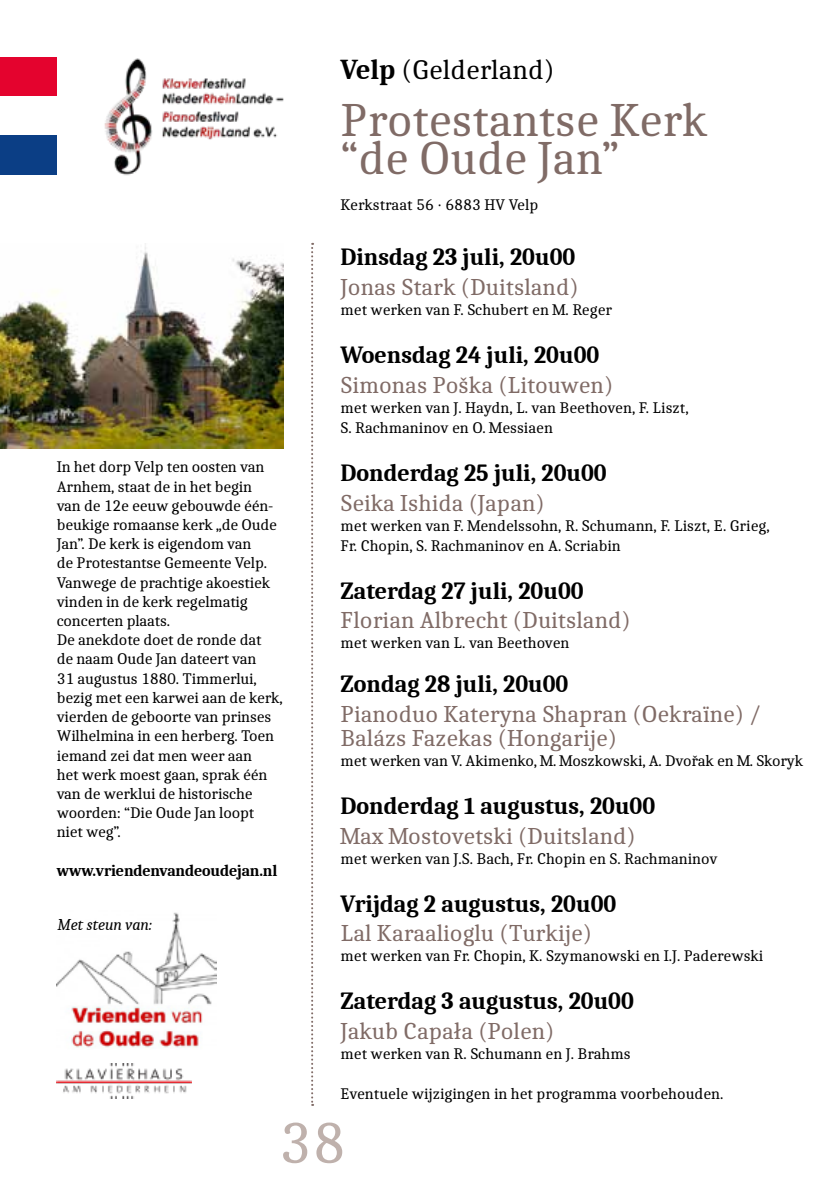
<style>
.page{position:relative;width:840px;height:1191px;background:#fff}
.page>*{position:absolute;margin:0;border:0;box-sizing:border-box;transform-origin:0 0}
.t1{font:60px "Caladea";color:#bfb1ac}
.t2{font:48px/38px "Caladea";color:#806b66}
.t3{font:28px "Caladea";color:#000}
.t4{font:24px/24px "Caladea";color:#806b66}
.t5{font:700 24px "Caladea";color:#000}
.t6{font:16px/19.2px "Caladea";letter-spacing:-.01em;color:#000}
.t7{font:700 16px "Caladea";letter-spacing:-.01em;color:#000}
.t8{font:italic 16px "Caladea";color:#000}
.s1{font-weight:700}
</style>
<div class="page">
<img style="left:104px;top:58px;width:179px;height:117px">
<svg style="left:311px;top:243px;width:2px;height:863px"></svg>
<div style="left:0;top:57px;width:57px;height:39px;background:#e4032e"></div>
<div style="left:0;top:136px;width:57px;height:39px;background:#0b3e85"></div>
<img style="left:57px;top:912px;width:160px;height:136px">
<img style="left:57px;top:1063px;width:134px;height:35px">
<img style="left:0;top:244px;width:283px;height:204px">
<p class="t6" style="left:57px;top:457px;width:227px">In het dorp Velp ten oosten van<br>Arnhem, staat de in het begin<br>van de 12e eeuw gebouwde één&shy;beukige romaanse kerk „de Oude<br>Jan”. De kerk is eigendom van<br>de Protestantse Gemeente Velp.<br>Vanwege de prachtige akoestiek vinden in de kerk regelmatig concerten plaats.<br>De anekdote doet de ronde dat<br>de naam Oude Jan dateert van<br>31 augustus 1880. Timmerlui, bezig met een karwei aan de kerk, vierden de geboorte van prinses<br>Wilhelmina in een herberg. Toen iemand zei dat men weer aan<br>het werk moest gaan, sprak één van de werklui de historische woorden: “Die Oude Jan loopt niet weg”.</p>
<p class="t7" style="left:57px;top:860px;width:222px">www.vriendenvandeoudejan.nl</p>
<p class="t8" style="left:58px;top:914px;width:96px">Met steun van:</p>
<h3 class="t3" style="left:340px;top:52px;width:215px"><span class="s1">Velp</span> (Gelderland)</h3>
<h2 class="t2" style="left:340px;top:100px;width:368px">Protestantse Kerk “de Oude Jan”</h2>
<p class="t6" style="left:340px;top:195px;width:199px">Kerkstraat 56 · 6883 HV Velp</p>
<h3 class="t5" style="left:340px;top:242px;width:236px">Dinsdag 23 juli, 20u00</h3>
<h3 class="t4" style="left:340px;top:275px;width:239px">Jonas Stark (Duitsland)</h3>
<p class="t6" style="left:340px;top:300px;width:273px">met werken van F. Schubert en M. Reger</p>
<h3 class="t5" style="left:340px;top:340px;width:260px">Woensdag 24 juli, 20u00</h3>
<h3 class="t4" style="left:340px;top:372px;width:274px">Simonas Poška (Litouwen)</h3>
<p class="t6" style="left:340px;top:397px;width:349px;line-height:20px">met werken van J. Haydn, L. van Beethoven, F. Liszt,<br>S. Rachmaninov en O. Messiaen</p>
<h3 class="t5" style="left:340px;top:458px;width:267px">Donderdag 25 juli, 20u00</h3>
<h3 class="t4" style="left:340px;top:490px;width:205px">Seika Ishida (Japan)</h3>
<p class="t6" style="left:340px;top:515px;width:430px;line-height:20px">met werken van F. Mendelssohn, R. Schumann, F. Liszt, E. Grieg,<br>Fr. Chopin, S. Rachmaninov en A. Scriabin</p>
<h3 class="t5" style="left:340px;top:575px;width:244px">Zaterdag 27 juli, 20u00</h3>
<h3 class="t4" style="left:340px;top:608px;width:291px">Florian Albrecht (Duitsland)</h3>
<p class="t6" style="left:340px;top:633px;width:230px">met werken van L. van Beethoven</p>
<h3 class="t5" style="left:340px;top:669px;width:229px">Zondag 28 juli, 20u00</h3>
<h3 class="t4" style="left:340px;top:701px;width:422px">Pianoduo Kateryna Shapran (Oekraïne) /<br>Balázs Fazekas (Hongarije)</h3>
<p class="t6" style="left:340px;top:750px;width:464px">met werken van V. Akimenko, M. Moszkowski, A. Dvořak en M. Skoryk</p>
<h3 class="t5" style="left:340px;top:791px;width:316px">Donderdag 1 augustus, 20u00</h3>
<h3 class="t4" style="left:340px;top:823px;width:296px">Max Mostovetski (Duitsland)</h3>
<p class="t6" style="left:340px;top:848px;width:378px">met werken van J.S. Bach, Fr. Chopin en S. Rachmaninov</p>
<h3 class="t5" style="left:340px;top:888px;width:277px">Vrijdag 2 augustus, 20u00</h3>
<h3 class="t4" style="left:340px;top:921px;width:253px">Lal Karaalioglu (Turkije)</h3>
<p class="t6" style="left:340px;top:946px;width:424px">met werken van Fr. Chopin, K. Szymanowski en I.J. Paderewski</p>
<h3 class="t5" style="left:340px;top:986px;width:295px">Zaterdag 3 augustus, 20u00</h3>
<h3 class="t4" style="left:340px;top:1018px;width:215px">Jakub Capała (Polen)</h3>
<p class="t6" style="left:340px;top:1043px;width:291px">met werken van R. Schumann en J. Brahms</p>
<p class="t6" style="left:340px;top:1083px;width:384px">Eventuele wijzigingen in het programma voorbehouden.</p>
<h1 class="t1" style="left:279px;top:1106px;width:68px">38</h1>
</div>
